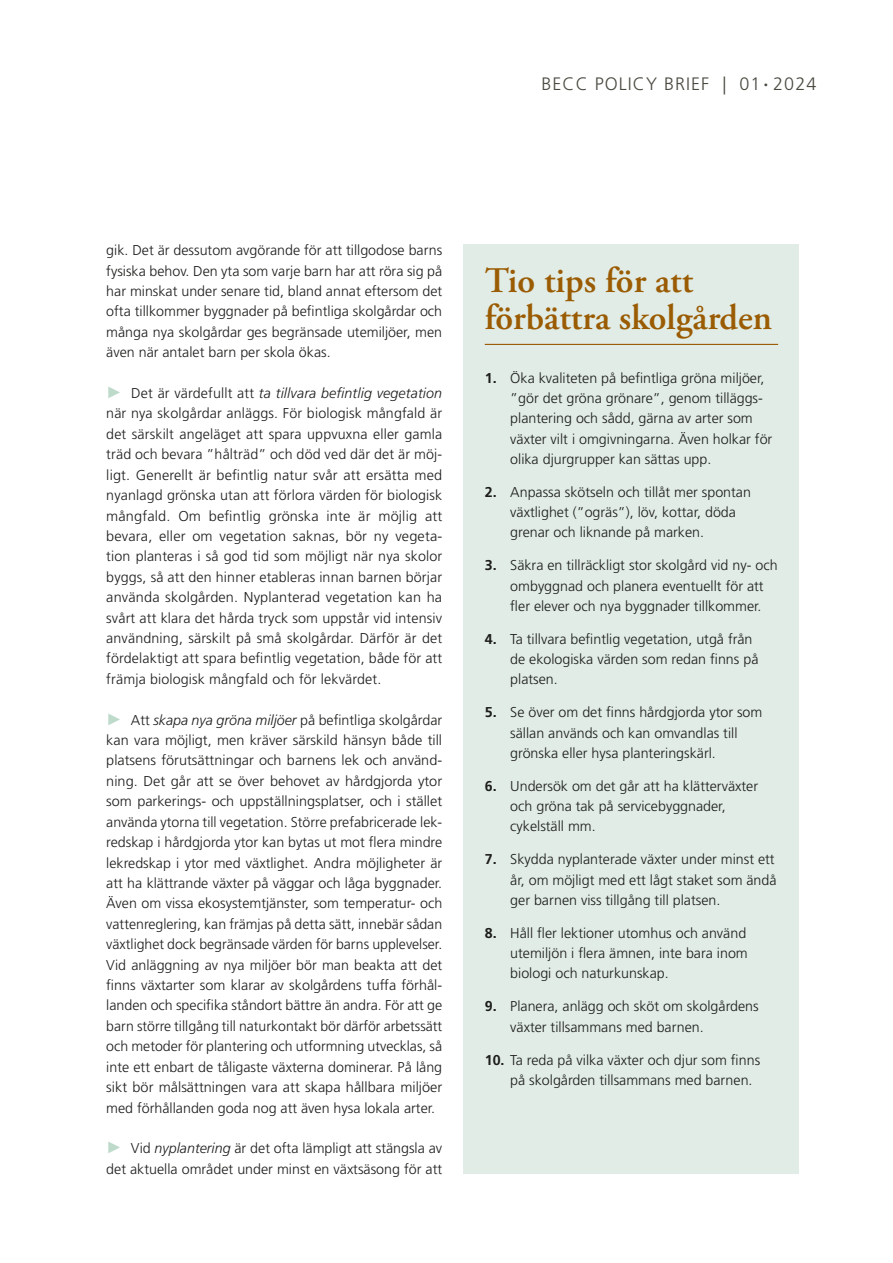
<style>
.page{position:relative;width:893px;height:1263px;background:#fff}
.page>*{position:absolute;margin:0;border:0;box-sizing:border-box;transform-origin:0 0}
.Brons_huvudrubrik{font:600 36px/37.5px "Adobe Garamond Pro";color:#9a5b02}
.t1{font:300 18px "Frutiger LT Std";letter-spacing:.06em;color:#4a4941}
.t2{font:300 14.25px/20.4px "Frutiger LT Std";color:#1d1d1b}
.s1{font-weight:700}
.s2{font-family:"Arial";font-weight:400;font-size:16.5px;color:#bedaca}
.s3{font-style:italic}
</style>
<div class="page">
<div style="left:463px;top:244px;width:336px;height:930px;background:#e0ece5"></div>
<hr style="left:485px;top:344px;width:293px;height:1px;background:#9a5b02">
<p class="t1" style="left:541px;top:74px;width:276px">BECC POLICY BRIEF | 01<span class="s1">·</span> 2024</p>
<p class="t2" style="left:106px;top:240px;width:337px;text-align:justify">gik. Det är dessutom avgörande för att tillgodose barns fysiska behov. Den yta som varje barn har att röra sig på har minskat under senare tid, bland annat eftersom det ofta tillkommer byggnader på befintliga skolgårdar och många nya skolgårdar ges begränsade utemiljöer, men även när antalet barn per skola ökas.</p>
<p class="t2" style="left:106px;top:383px;width:337px;text-align:justify"><span class="s2">►</span> Det är värdefullt att <span class="s3">ta tillvara befintlig vegetation </span>när nya skolgårdar anläggs. För biologisk mångfald är det särskilt angeläget att spara uppvuxna eller gamla träd och bevara ”hålträd” och död ved där det är möj&shy;ligt. Generellt är befintlig natur svår att ersätta med nyanlagd grönska utan att förlora värden för biologisk mångfald. Om befintlig grönska inte är möjlig att bevara, eller om vegetation saknas, bör ny vegeta&shy;tion planteras i så god tid som möjligt när nya skolor byggs, så att den hinner etableras innan barnen börjar använda skolgården. Nyplanterad vegetation kan ha svårt att klara det hårda tryck som uppstår vid intensiv användning, särskilt på små skolgårdar. Därför är det fördelaktigt att spara befintlig vegetation, både för att främja biologisk mångfald och för lekvärdet.</p>
<p class="t2" style="left:106px;top:710px;width:337px;text-align:justify"><span class="s2">►</span> Att <span class="s3">skapa nya gröna miljöer</span> på befintliga skolgårdar kan vara möjligt, men kräver särskild hänsyn både till platsens förutsättningar och barnens lek och använd&shy;ning. Det går att se över behovet av hårdgjorda ytor som parkerings- och uppställningsplatser, och i stället använda ytorna till vegetation. Större prefabricerade lek&shy;redskap i hårdgjorda ytor kan bytas ut mot flera mindre lekredskap i ytor med växtlighet. Andra möjligheter är att ha klättrande växter på väggar och låga byggnader.<br>Även om vissa ekosystemtjänster, som temperatur- och vattenreglering, kan främjas på detta sätt, innebär sådan växtlighet dock begränsade värden för barns upplevelser.<br>Vid anläggning av nya miljöer bör man beakta att det finns växtarter som klarar av skolgårdens tuffa förhål&shy;landen och specifika ståndort bättre än andra. För att ge barn större tillgång till naturkontakt bör därför arbetssätt och metoder för plantering och utformning utvecklas, så inte ett enbart de tåligaste växterna dominerar. På lång sikt bör målsättningen vara att skapa hållbara miljöer med förhållanden goda nog att även hysa lokala arter.</p>
<p class="t2" style="left:106px;top:1138px;width:337px"><span class="s2">►</span> Vid <span class="s3">nyplantering</span> är det ofta lämpligt att stängsla av det aktuella området under minst en växtsäsong för att</p>
<h2 class="Brons_huvudrubrik" style="left:485px;top:262px;width:289px">Tio tips för att förbättra skolgården</h2>
<p class="t2" style="left:510px;top:368px;width:264px;text-indent:-26px"><span class="s1">1.</span> Öka kvaliteten på befintliga gröna miljöer, ”gör det gröna grönare”, genom tilläggs&shy;plantering och sådd, gärna av arter som växter vilt i omgivningarna. Även holkar för olika djurgrupper kan sättas upp.</p>
<p class="t2" style="left:510px;top:482px;width:242px;text-indent:-26px"><span class="s1">2.</span> Anpassa skötseln och tillåt mer spontan växtlighet (”ogräs”), löv, kottar, döda grenar och liknande på marken.</p>
<p class="t2" style="left:510px;top:555px;width:269px;text-indent:-26px"><span class="s1">3.</span> Säkra en tillräckligt stor skolgård vid ny- och ombyggnad och planera eventuellt för att fler elever och nya byggnader tillkommer.</p>
<p class="t2" style="left:510px;top:629px;width:250px;text-indent:-26px"><span class="s1">4.</span> Ta tillvara befintlig vegetation, utgå från de ekologiska värden som redan finns på platsen.</p>
<p class="t2" style="left:510px;top:702px;width:254px;text-indent:-26px"><span class="s1">5.</span> Se över om det finns hårdgjorda ytor som sällan används och kan omvandlas till grönska eller hysa planteringskärl.</p>
<p class="t2" style="left:510px;top:776px;width:249px;text-indent:-26px"><span class="s1">6.</span> Undersök om det går att ha klätterväxter och gröna tak på servicebyggnader, cykelställ mm.</p>
<p class="t2" style="left:510px;top:849px;width:268px;text-indent:-26px"><span class="s1">7.</span> Skydda nyplanterade växter under minst ett år, om möjligt med ett lågt staket som ändå ger barnen viss tillgång till platsen.</p>
<p class="t2" style="left:510px;top:923px;width:239px;text-align:justify;text-indent:-26px"><span class="s1">8.</span> Håll fler lektioner utomhus och använd utemiljön i flera ämnen, inte bara inom biologi och naturkunskap.</p>
<p class="t2" style="left:510px;top:996px;width:250px;text-indent:-26px"><span class="s1">9.</span> Planera, anlägg och sköt om skolgårdens växter tillsammans med barnen.</p>
<p class="t2" style="left:510px;top:1050px;width:251px;text-indent:-26px"><span class="s1">10.</span> Ta reda på vilka växter och djur som finns på skolgården tillsammans med barnen.</p>
</div>
